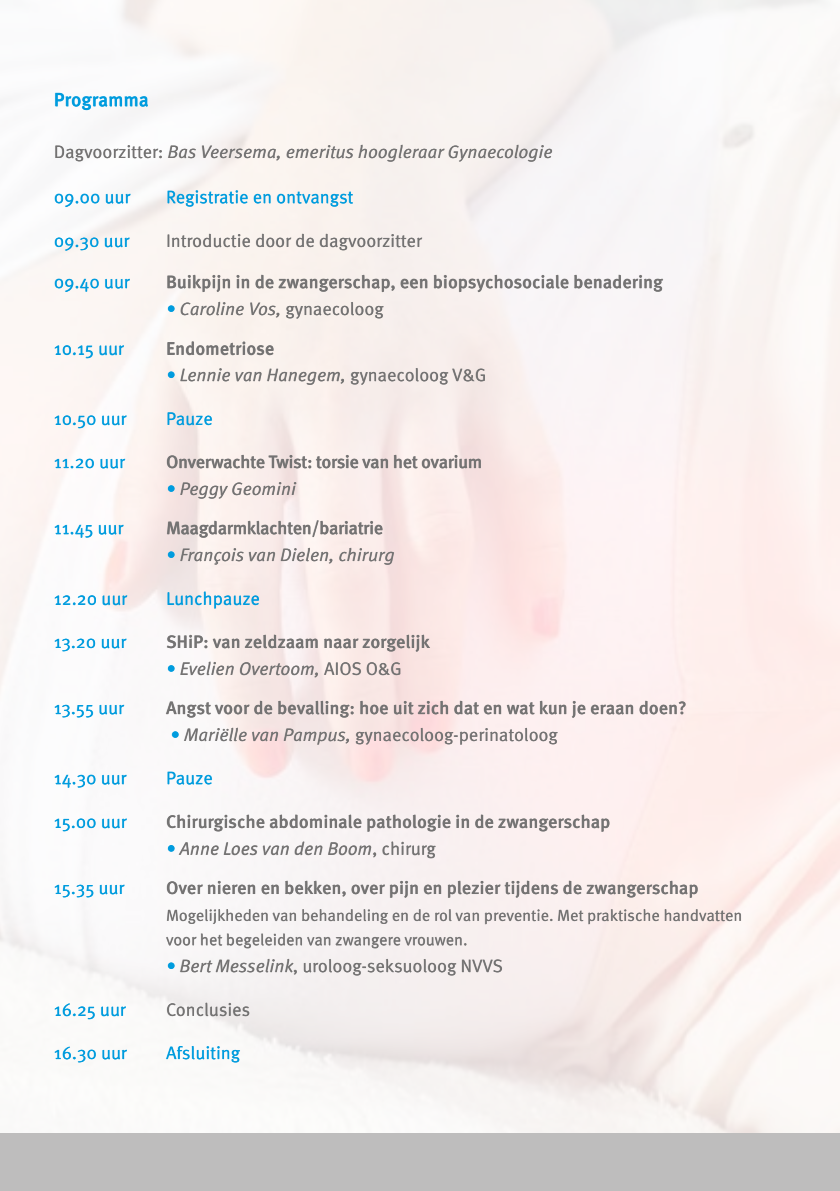
<style>
.page{position:relative;width:840px;height:1191px;background:#fff}
.page>*{position:absolute;margin:0;border:0;box-sizing:border-box;transform-origin:0 0}
.t1{font:500 19px "Meta Pro";color:#009cde}
.t2{font:500 18px "Meta Pro";color:#747373}
.t3{font:18px "Meta Pro Norm Ita";color:#747373}
.t4{font:18px "Meta Pro Norm";color:#009cde}
.t5{font:18px "Meta Pro Norm";color:#747373}
.t6{font:500 18px "Meta Pro";letter-spacing:-.025em;color:#747373}
.t7{font:16px/24.8px "Meta Pro Norm";color:#747373}
.s1{font-family:"Meta Pro Norm"}
.s2{color:#009cde}
.s3{font-family:"Meta Pro Norm Ita";color:#009cde}
.s4{font-family:"Meta Pro Norm Ita"}
</style>
<div class="page">
<img style="left:0;top:0;width:839px;height:1133px">
<div style="left:0;top:1133px;width:839px;height:58px;background:#bebdbd"></div>
<svg style="left:55px;top:1046px;width:185px;height:16px"></svg>
<svg style="left:167px;top:1002px;width:82px;height:14px"></svg>
<svg style="left:55px;top:1003px;width:71px;height:16px"></svg>
<svg style="left:180px;top:959px;width:321px;height:16px"></svg>
<div style="left:168px;top:962px;width:6px;height:7px;background:#009cde;border-radius:50%"></div>
<svg style="left:166px;top:933px;width:300px;height:15px"></svg>
<svg style="left:167px;top:909px;width:573px;height:15px"></svg>
<svg style="left:167px;top:880px;width:530px;height:18px"></svg>
<svg style="left:55px;top:884px;width:69px;height:13px"></svg>
<svg style="left:168px;top:841px;width:267px;height:17px"></svg>
<svg style="left:167px;top:814px;width:442px;height:17px"></svg>
<svg style="left:55px;top:818px;width:72px;height:13px"></svg>
<svg style="left:55px;top:772px;width:157px;height:16px"></svg>
<svg style="left:184px;top:727px;width:373px;height:17px"></svg>
<svg style="left:172px;top:731px;width:6px;height:6px"></svg>
<svg style="left:166px;top:701px;width:519px;height:17px"></svg>
<svg style="left:55px;top:705px;width:69px;height:12px"></svg>
<svg style="left:180px;top:661px;width:220px;height:16px"></svg>
<svg style="left:168px;top:665px;width:6px;height:6px"></svg>
<svg style="left:167px;top:634px;width:263px;height:18px"></svg>
<svg style="left:55px;top:638px;width:71px;height:13px"></svg>
<svg style="left:55px;top:591px;width:204px;height:17px"></svg>
<svg style="left:180px;top:548px;width:214px;height:17px;background:#e1d6d4"></svg>
<div style="left:168px;top:551px;width:6px;height:7px;background:#009cde;border-radius:50%"></div>
<svg style="left:167px;top:520px;width:215px;height:18px;background:#d5ccca"></svg>
<svg style="left:55px;top:525px;width:68px;height:13px"></svg>
<svg style="left:180px;top:482px;width:116px;height:16px;background:#dbd1cf"></svg>
<div style="left:168px;top:485px;width:6px;height:7px;background:#009cde;border-radius:50%"></div>
<svg style="left:167px;top:455px;width:313px;height:13px;background:#cec5c3"></svg>
<svg style="left:55px;top:459px;width:70px;height:9px"></svg>
<svg style="left:55px;top:412px;width:157px;height:16px"></svg>
<svg style="left:180px;top:368px;width:304px;height:17px;background:#dfd7d4"></svg>
<svg style="left:168px;top:372px;width:6px;height:6px"></svg>
<svg style="left:167px;top:341px;width:106px;height:14px"></svg>
<svg style="left:55px;top:345px;width:69px;height:13px"></svg>
<svg style="left:181px;top:302px;width:202px;height:17px;background:#dfd8d5"></svg>
<div style="left:168px;top:305px;width:6px;height:7px;background:#009cde;border-radius:50%"></div>
<svg style="left:167px;top:275px;width:495px;height:17px"></svg>
<svg style="left:55px;top:279px;width:75px;height:13px"></svg>
<svg style="left:168px;top:234px;width:254px;height:16px"></svg>
<svg style="left:55px;top:237px;width:74px;height:14px"></svg>
<svg style="left:55px;top:191px;width:298px;height:16px"></svg>
<svg style="left:56px;top:145px;width:495px;height:17px"></svg>
<svg style="left:55px;top:93px;width:93px;height:17px"></svg>
<p class="t1" style="left:54px;top:85px;width:96px">Programma</p>
<p class="t3" style="left:54px;top:138px;width:500px"><span class="s1">Dagvoorzitter:</span> Bas Veersema, emeritus hoogleraar Gynaecologie</p>
<p class="t4" style="left:54px;top:184px;width:78px">09.00 uur</p>
<p class="t4" style="left:166px;top:184px;width:189px">Registratie en ontvangst</p>
<p class="t4" style="left:54px;top:227px;width:77px">09.30 uur</p>
<p class="t5" style="left:166px;top:227px;width:257px">Introductie door de dagvoorzitter</p>
<p class="t4" style="left:54px;top:268px;width:77px">09.40 uur</p>
<p class="t2" style="left:166px;top:268px;width:498px">Buikpijn in de zwangerschap, een biopsychosociale benadering</p>
<p class="t3" style="left:166px;top:295px;width:219px"><span class="s2">•</span> Caroline Vos, <span class="s1">gynaecoloog</span></p>
<p class="t4" style="left:54px;top:335px;width:71px">10.15 uur</p>
<p class="t2" style="left:166px;top:334px;width:110px">Endometriose</p>
<p class="t3" style="left:166px;top:361px;width:322px"><span class="s2">•</span> Lennie van Hanegem, <span class="s1">gynaecoloog V&amp;G</span></p>
<p class="t4" style="left:54px;top:405px;width:74px">10.50 uur</p>
<p class="t4" style="left:166px;top:405px;width:48px">Pauze</p>
<p class="t4" style="left:54px;top:448px;width:72px">11.20 uur</p>
<p class="t6" style="left:166px;top:448px;width:317px">Onverwachte Twist: torsie van het ovarium</p>
<p class="t3" style="left:166px;top:475px;width:131px"><span class="s2">•</span> Peggy Geomini</p>
<p class="t4" style="left:54px;top:514px;width:71px">11.45 uur</p>
<p class="t6" style="left:166px;top:514px;width:218px">Maagdarmklachten/bariatrie</p>
<p class="t3" style="left:166px;top:541px;width:230px"><span class="s2">•</span> François van Dielen, chirurg</p>
<p class="t4" style="left:54px;top:584px;width:75px">12.20 uur</p>
<p class="t4" style="left:166px;top:584px;width:95px">Lunchpauze</p>
<p class="t4" style="left:54px;top:628px;width:74px">13.20 uur</p>
<p class="t2" style="left:166px;top:628px;width:265px">SHiP: van zeldzaam naar zorgelijk</p>
<p class="t3" style="left:166px;top:655px;width:237px"><span class="s2">•</span> Evelien Overtoom, <span class="s1">AIOS O&amp;G</span></p>
<p class="t4" style="left:54px;top:694px;width:71px">13.55 uur</p>
<p class="t2" style="left:166px;top:694px;width:522px">Angst voor de bevalling: hoe uit zich dat en wat kun je eraan doen?</p>
<p class="t5" style="left:170px;top:721px;width:389px"><span class="s3">•</span> <span class="s4">Mariëlle van Pampus,</span> gynaecoloog-perinatoloog</p>
<p class="t4" style="left:54px;top:764px;width:74px">14.30 uur</p>
<p class="t4" style="left:166px;top:764px;width:48px">Pauze</p>
<p class="t4" style="left:54px;top:808px;width:74px">15.00 uur</p>
<p class="t2" style="left:166px;top:807px;width:445px">Chirurgische abdominale pathologie in de zwangerschap</p>
<p class="t3" style="left:166px;top:834px;width:271px"><span class="s2">•</span> Anne Loes van den Boom<span class="s1">, chirurg</span></p>
<p class="t4" style="left:54px;top:874px;width:72px">15.35 uur</p>
<p class="t2" style="left:166px;top:874px;width:533px">Over nieren en bekken, over pijn en plezier tijdens de zwangerschap</p>
<p class="t7" style="left:166px;top:901px;width:577px">Mogelijkheden van behandeling en de rol van preventie. Met praktische handvatten voor het begeleiden van zwangere vrouwen.</p>
<p class="t5" style="left:166px;top:952px;width:338px"><span class="s3">•</span> <span class="s4">Bert Messelink</span>, uroloog-seksuoloog NVVS</p>
<p class="t4" style="left:54px;top:995px;width:73px">16.25 uur</p>
<p class="t5" style="left:166px;top:995px;width:86px">Conclusies</p>
<p class="t4" style="left:54px;top:1039px;width:74px">16.30 uur</p>
<p class="t4" style="left:166px;top:1039px;width:76px">Afsluiting</p>
</div>
